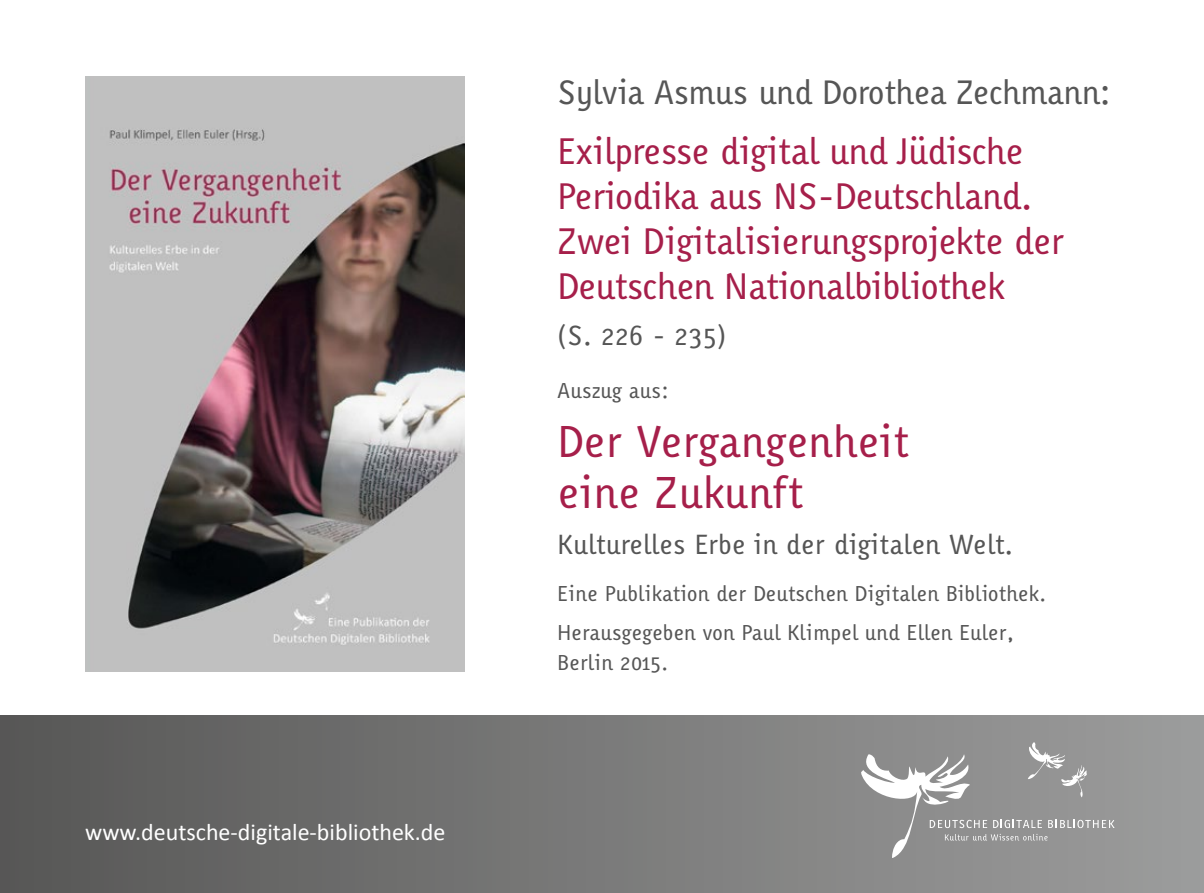
<style>
.page{position:relative;width:1204px;height:893px;background:#fff}
.page>*{position:absolute;margin:0;border:0;box-sizing:border-box;transform-origin:0 0}
.t1{font:43.5px/51px "Karbid";color:#a61f4a}
.t2{font:36px/45px "Karbid";letter-spacing:-.02em;color:#a61f4a}
.t3{font:33px "Karbid";letter-spacing:-.015em;color:#565656}
.t4{font:27px "Karbid";color:#565656}
.t5{font:24px "Calibri";color:#fff}
.t6{font:21px/38.5px "Karbid";color:#565656}
</style>
<div class="page">
<div style="left:0;top:716px;width:1203px;height:177px;background:linear-gradient(to right,#575756,#9d9d9d)"></div>
<img style="left:85px;top:77px;width:379px;height:594px">
<svg style="left:857px;top:742px;width:257px;height:116px;background:#9d9d9d"></svg>
<p class="t5" style="left:85px;top:817px;width:362px">www.deutsche-digitale-bibliothek.de</p>
<p class="t3" style="left:557px;top:71px;width:555px">Sylvia Asmus und Dorothea Zechmann:</p>
<p class="t2" style="left:557px;top:128px;width:508px">Exilpresse digital und Jüdische Periodika aus NS-Deutschland.<br>Zwei Digitalisierungsprojekte der Deutschen Nationalbibliothek</p>
<p class="t4" style="left:557px;top:319px;width:171px">(S. 226 - 235)</p>
<p class="t6" style="left:557px;top:370px;width:113px">Auszug aus:</p>
<p class="t1" style="left:557px;top:415px;width:352px">Der Vergangenheit eine Zukunft</p>
<p class="t4" style="left:557px;top:527px;width:457px">Kulturelles Erbe in der digitalen Welt.</p>
<p class="t6" style="left:557px;top:574px;width:491px">Eine Publikation der Deutschen Digitalen Bibliothek.<br>Herausgegeben von Paul Klimpel und Ellen Euler,</p>
<p class="t6" style="left:557px;top:642px;width:112px">Berlin 2015.</p>
</div>
